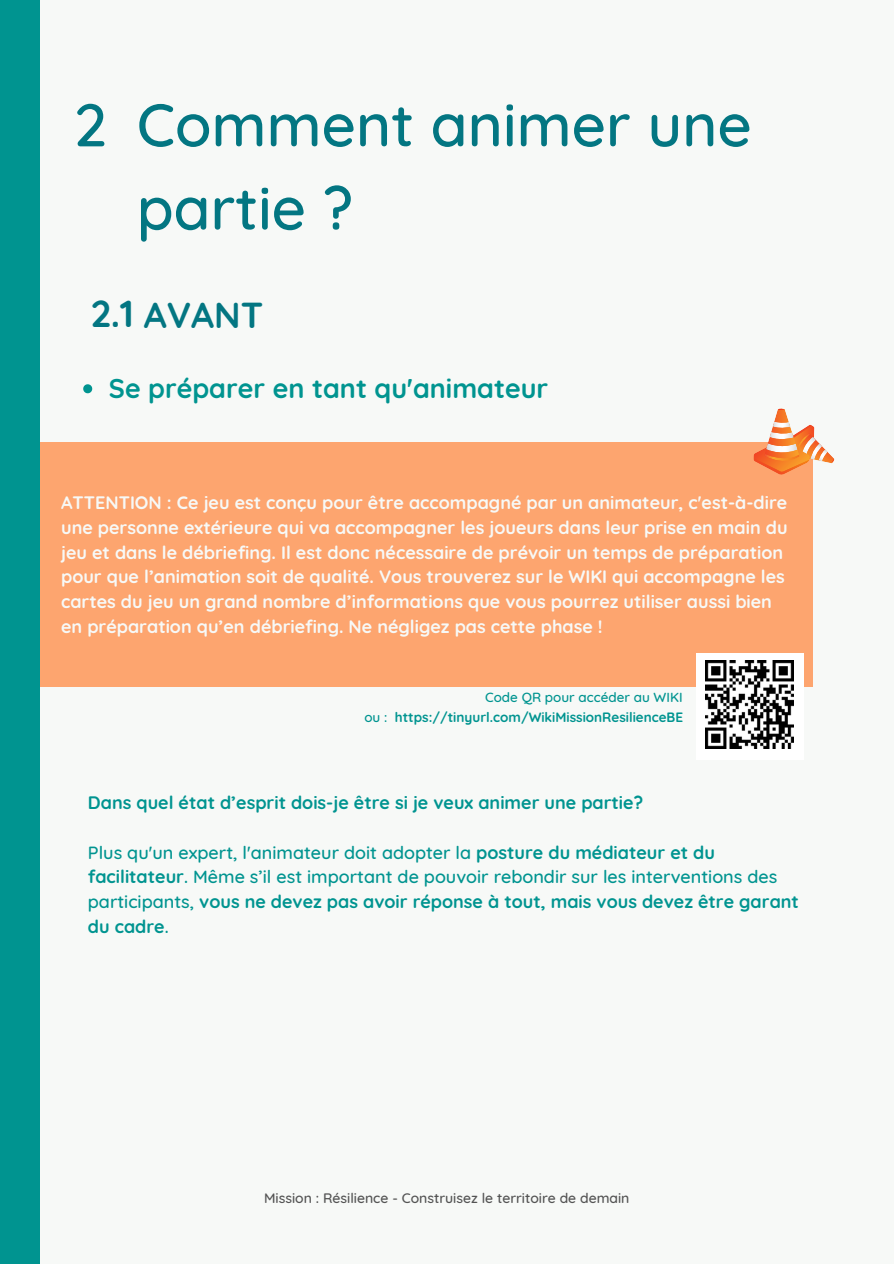
<style>
.page{position:relative;width:894px;height:1264px;background:#fff}
.page>*{position:absolute;margin:0;border:0;box-sizing:border-box;transform-origin:0 0}
.t1{font:500 60px/83.2px "Quicksand";color:#037682}
.t2{font:700 36px "Quicksand";color:#037682}
.t3{font:700 27px "Quicksand";color:#009490}
.t4{font:700 18px/24.8px "Quicksand";color:#f7f9f7}
.t5{font:500 18px/24.8px "Quicksand";color:#009490}
.t6{font:700 18px "Quicksand";color:#009490}
.t7{font:500 13.95px "Quicksand";color:#545454}
.t8{font:700 13.5px "Quicksand";color:#009490}
.t9{font:500 13.5px "Quicksand";color:#009490}
.s1{font-size:37.5px}
.s2{font-weight:500}
.s3{font-weight:700}
</style>
<div class="page">
<div style="left:0;top:0;width:893px;height:1263px;background:#f7f9f7"></div>
<div style="left:38px;top:442px;width:774px;height:244px;background:#fda56f"></div>
<svg style="left:753px;top:408px;width:81px;height:67px"></svg>
<div style="left:696px;top:653px;width:107px;height:106px;background:#fff"></div>
<img style="left:705px;top:660px;width:88px;height:88px">
<svg style="left:83px;top:384px;width:9px;height:9px"></svg>
<div style="left:0;top:0;width:39px;height:1263px;background:#009490"></div>
<h1 class="t1" style="left:74px;top:82px;width:34px">2</h1>
<h1 class="t1" style="left:137px;top:82px;width:616px">Comment animer une partie ?</h1>
<p class="t2" style="left:91px;top:292px;width:174px"><span class="s1">2.1</span> AVANT</p>
<h3 class="t3" style="left:109px;top:371px;width:441px">Se préparer en tant qu'animateur</h3>
<p class="t4" style="left:61px;top:490px;width:727px">ATTENTION : Ce jeu est conçu pour être accompagné par un animateur, c'est-à-dire une personne extérieure qui va accompagner les joueurs dans leur prise en main du jeu et dans le débriefing. Il est donc nécessaire de prévoir un temps de préparation pour que l’animation soit de qualité. Vous trouverez sur le WIKI qui accompagne les cartes du jeu un grand nombre d’informations que vous pourrez utiliser aussi bien en préparation qu’en débriefing. Ne négligez pas cette phase !</p>
<p class="t9" style="left:485px;top:688px;width:199px">Code QR pour accéder au WIKI</p>
<p class="t8" style="left:364px;top:708px;width:320px"><span class="s2">ou :</span> https://tinyurl.com/WikiMissionResilienceBE</p>
<p class="t6" style="left:88px;top:791px;width:556px">Dans quel état d’esprit dois-je être si je veux animer une partie?</p>
<p class="t5" style="left:88px;top:839px;width:712px">Plus qu'un expert, l'animateur doit adopter la <span class="s3">posture du médiateur et du facilitateur</span>. Même s’il est important de pouvoir rebondir sur les interventions des participants, <span class="s3">vous ne devez pas avoir réponse à tout, mais vous devez être garant du cadre</span>.</p>
<p class="t7" style="left:264px;top:1189px;width:367px">Mission : Résilience - Construisez le territoire de demain</p>
</div>
